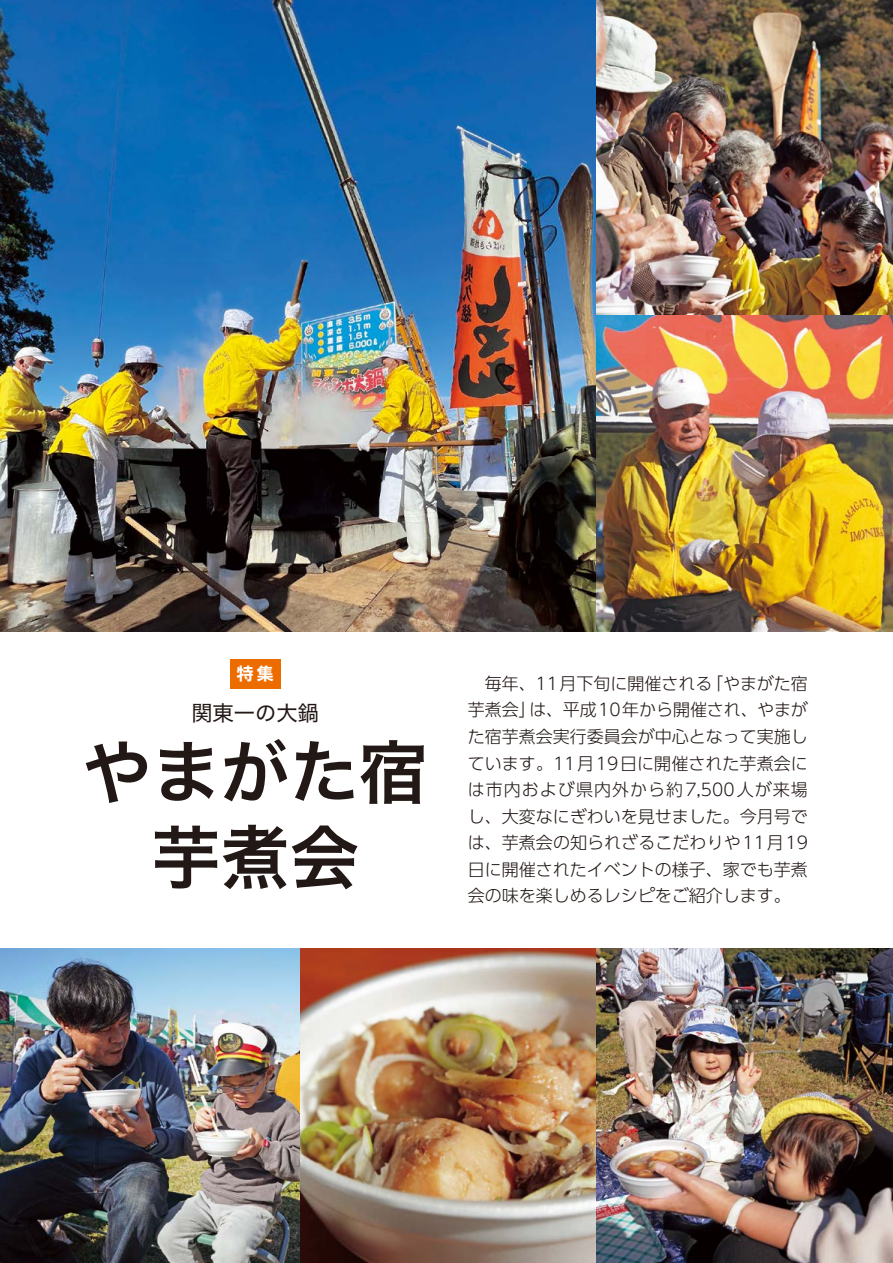
<style>
.page{position:relative;width:893px;height:1263px;background:#fff}
.page>*{position:absolute;margin:0;border:0;box-sizing:border-box;transform-origin:0 0}
.t1{font:69.15px/85.1px "Hiragino Sans W6";color:#221815;text-align:center}
.t2{font:21.3px "Hiragino Sans W4";color:#221815}
.t3{font:300 16.95px/26.5px "UD Shin Go Pr 6 N";color:#221815;text-align:justify}
.t4{font:16.95px "UD Kakugo Large Pr 6 N B";color:#fff}
</style>
<div class="page">
<img style="left:299px;top:948px;width:297px;height:315px">
<img style="left:596px;top:948px;width:297px;height:315px">
<img style="left:0;top:0;width:893px;height:631px">
<img style="left:0;top:948px;width:299px;height:315px">
<img style="left:596px;top:315px;width:297px;height:316px">
<div style="left:230px;top:659px;width:50px;height:29px;background:#ed6c00"></div>
<p class="t4" style="left:236px;top:664px;width:39px">特集</p>
<p class="t2" style="left:191px;top:694px;width:129px">関東一の大鍋</p>
<h1 class="t1" style="left:82px;top:727px;width:347px">やまがた宿芋煮会</h1>
<p class="t3" style="left:468px;top:669px;width:342px">　毎年、11月下旬に開催される「やまがた宿芋煮会」は、平成10年から開催され、やまがた宿芋煮会実行委員会が中心となって実施しています。11月19日に開催された芋煮会には市内および県内外から約7,500人が来場し、大変なにぎわいを見せました。今月号では、芋煮会の知られざるこだわりや11月19日に開催されたイベントの様子、家でも芋煮会の味を楽しめるレシピをご紹介します。</p>
</div>
